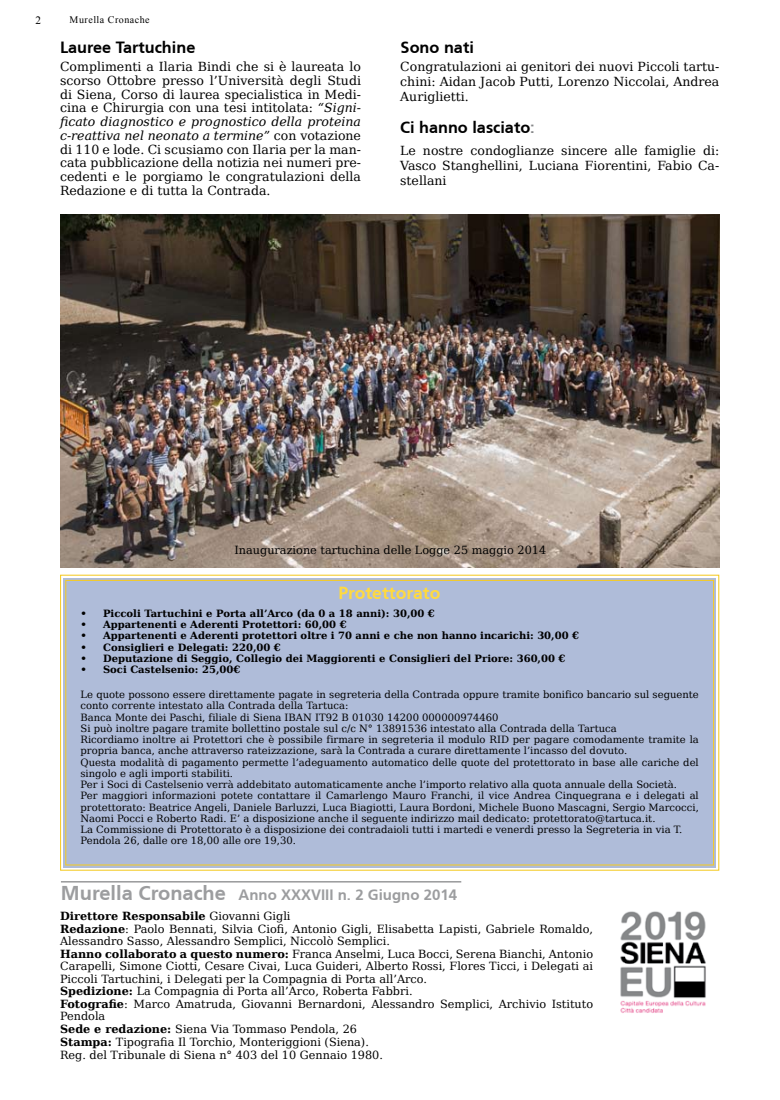
<style>
.page{position:relative;width:780px;height:1100px;background:#fff}
.page>*{position:absolute;margin:0;border:0;box-sizing:border-box;transform-origin:0 0}
.t1{font:700 17.5px "Frutiger CE";color:#ffda40}
.t2{font:700 16.25px "Frutiger CE";color:#000}
.t3{font:700 15px "Frutiger CE";color:#9c9d9f}
.t4{font:12.5px/13.8px "DejaVu Serif";color:#000;text-align:justify}
.t5{font:11.25px/12.5px "DejaVu Serif";color:#000}
.t6{font:11.25px "Times New Roman";color:#000}
.t7{font:10px/11.2px "DejaVu Serif";color:#000}
.t8{font:700 10px "DejaVu Serif";color:#000}
.t9{font:10px "Times New Roman";letter-spacing:.05em;color:#000}
.s1{font-style:italic}
.s2{color:#87888a}
.s3{font-size:20px}
.s4{font-weight:700}
</style>
<div class="page">
<img style="left:60px;top:214px;width:659px;height:353px">
<img style="left:620px;top:911px;width:86px;height:102px">
<hr style="left:61px;top:881px;width:400px;height:1px;background:#848587">
<div style="left:60px;top:574px;width:659px;height:297px;background:#afbcd9"></div>
<div style="left:65px;top:580px;width:648px;height:285px;border:1px solid #f5ca24"></div>
<p class="t6" style="left:35px;top:12px;width:7px">2</p>
<p class="t9" style="left:70px;top:13px;width:81px">Murella Cronache</p>
<h2 class="t2" style="left:60px;top:38px;width:137px">Lauree Tartuchine</h2>
<p class="t4" style="left:60px;top:59px;width:302px">Complimenti a Ilaria Bindi che si è laureata lo scorso Ottobre presso l’Università degli Studi di Siena, Corso di laurea specialistica in Medi&shy;cina e Chirurgia con una tesi intitolata: <span class="s1">“Signi&shy;ficato diagnostico e prognostico della proteina c-reattiva nel neonato a termine”</span> con votazione di 110 e lode. Ci scusiamo con Ilaria per la man&shy;cata pubblicazione della notizia nei numeri pre&shy;cedenti e le porgiamo le congratulazioni della Redazione e di tutta la Contrada.</p>
<h2 class="t2" style="left:400px;top:38px;width:75px">Sono nati</h2>
<p class="t4" style="left:400px;top:59px;width:320px;line-height:15px">Congratulazioni ai genitori dei nuovi Piccoli tartu&shy;chini: Aidan Jacob Putti, Lorenzo Niccolai, Andrea Auriglietti.</p>
<h2 class="t2" style="left:400px;top:118px;width:136px">Ci hanno lasciato<span class="s2">:</span></h2>
<p class="t4" style="left:400px;top:143px;width:320px;line-height:15px">Le nostre condoglianze sincere alle famiglie di:<br>Vasco Stanghellini, Luciana Fiorentini, Fabio Ca&shy;stellani</p>
<p class="t5" style="left:234px;top:543px;width:313px">Inaugurazione tartuchina delle Logge 25 maggio 2014</p>
<h1 class="t1" style="left:338px;top:582px;width:103px">Protettorato</h1>
<p class="t8" style="left:80px;top:605px;width:355px">• Piccoli Tartuchini e Porta all’Arco (da 0 a 18 anni): 30,00 €</p>
<p class="t8" style="left:80px;top:616px;width:267px">• Appartenenti e Aderenti Protettori: 60,00 €</p>
<p class="t8" style="left:80px;top:627px;width:500px">• Appartenenti e Aderenti protettori oltre i 70 anni e che non hanno incarichi: 30,00 €</p>
<p class="t8" style="left:80px;top:639px;width:202px">• Consiglieri e Delegati: 220,00 €</p>
<p class="t8" style="left:80px;top:650px;width:486px">• Deputazione di Seggio, Collegio dei Maggiorenti e Consiglieri del Priore: 360,00 €</p>
<p class="t8" style="left:80px;top:661px;width:161px">• Soci Castelsenio: 25,00€</p>
<p class="t7" style="left:80px;top:688px;width:619px">Le quote possono essere direttamente pagate in segreteria della Contrada oppure tramite bonifico bancario sul seguente conto corrente intestato alla Contrada della Tartuca:<br>Banca Monte dei Paschi, filiale di Siena IBAN IT92 B 01030 14200 000000974460<br>Si può inoltre pagare tramite bollettino postale sul c/c N° 13891536 intestato alla Contrada della Tartuca<br>Ricordiamo inoltre ai Protettori che è possibile firmare in segreteria il modulo RID per pagare comodamente tramite la propria banca, anche attraverso rateizzazione, sarà la Contrada a curare direttamente l’incasso del dovuto.<br>Questa modalità di pagamento permette l’adeguamento automatico delle quote del protettorato in base alle cariche del singolo e agli importi stabiliti.<br>Per i Soci di Castelsenio verrà addebitato automaticamente anche l’importo relativo alla quota annuale della Società.<br>Per maggiori informazioni potete contattare il Camarlengo Mauro Franchi, il vice Andrea Cinquegrana e i delegati al protettorato: Beatrice Angeli, Daniele Barluzzi, Luca Biagiotti, Laura Bordoni, Michele Buono Mascagni, Sergio Marcocci, Naomi Pocci e Roberto Radi. E’ a disposizione anche il seguente indirizzo mail dedicato: protettorato@tartuca.it.<br>La Commissione di Protettorato è a disposizione dei contradaioli tutti i martedi e venerdi presso la Segreteria in via T.<br>Pendola 26, dalle ore 18,00 alle ore 19,30.</p>
<h3 class="t3" style="left:61px;top:886px;width:397px"><span class="s3">Murella Cronache</span> Anno XXXVIII n. 2 Giugno 2014</h3>
<p class="t5" style="left:60px;top:909px;width:534px"><span class="s4">Direttore Responsabile</span> Giovanni Gigli<br><span class="s4">Redazione</span>: Paolo Bennati, Silvia Ciofi, Antonio Gigli, Elisabetta Lapisti, Gabriele Romaldo, Alessandro Sasso, Alessandro Semplici, Niccolò Semplici.<br><span class="s4">Hanno collaborato a questo numero:</span> Franca Anselmi, Luca Bocci, Serena Bianchi, Antonio Carapelli, Simone Ciotti, Cesare Civai, Luca Guideri, Alberto Rossi, Flores Ticci, i Delegati ai Piccoli Tartuchini, i Delegati per la Compagnia di Porta all’Arco.<br><span class="s4">Spedizione:</span> La Compagnia di Porta all’Arco, Roberta Fabbri.<br><span class="s4">Fotografie</span>: Marco Amatruda, Giovanni Bernardoni, Alessandro Semplici, Archivio Istituto Pendola<br><span class="s4">Sede e redazione:</span> Siena Via Tommaso Pendola, 26<br><span class="s4">Stampa:</span> Tipografia Il Torchio, Monteriggioni (Siena).</p>
<p class="t5" style="left:60px;top:1048px;width:324px">Reg. del Tribunale di Siena n° 403 del 10 Gennaio 1980.</p>
</div>
